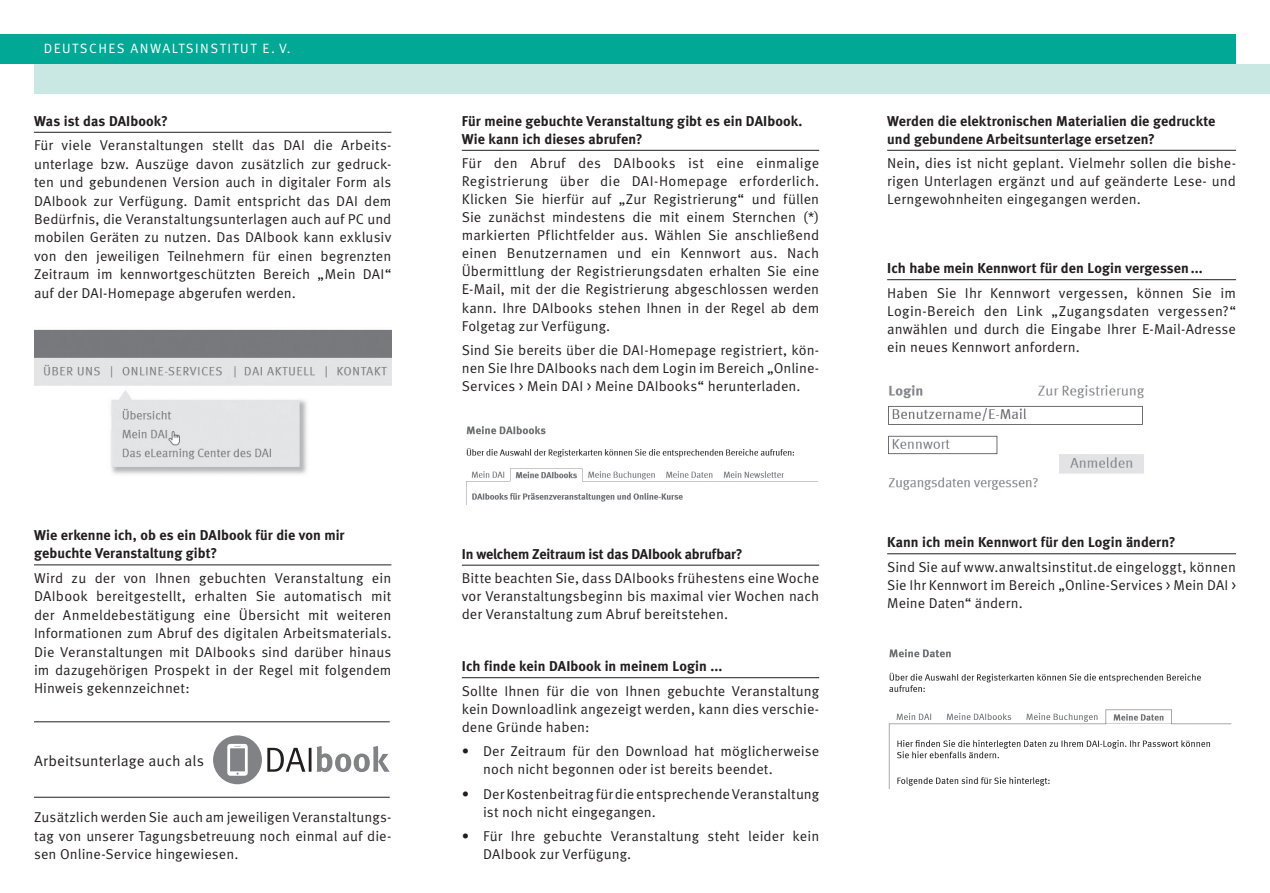
<style>
.page{position:relative;width:1270px;height:893px;background:#fff}
.page>*{position:absolute;margin:0;border:0;box-sizing:border-box;transform-origin:0 0}
.t1{font:15px "Meta OT Norm";letter-spacing:.005em;color:#231f20}
.t2{font:14.25px/18px "Meta OT Norm";letter-spacing:.005em;color:#231f20;text-align:justify}
.t3{font:700 14.25px/18px "Meta";letter-spacing:.005em;color:#231f20}
.t4{font:700 14.25px "Meta";letter-spacing:-.015em;color:#231f20}
.t5{font:13.5px "Meta OT Norm";letter-spacing:.11em;color:#fff}
</style>
<div class="page">
<div style="left:34px;top:64px;width:1235px;height:30px;background:#c9e8e4"></div>
<div style="left:0;top:34px;width:1235px;height:30px;background:#00a895"></div>
<hr style="left:462px;top:150px;width:357px;height:1px;background:#231f20">
<hr style="left:462px;top:565px;width:357px;height:1px;background:#231f20">
<hr style="left:462px;top:677px;width:357px;height:1px;background:#231f20">
<img style="left:466px;top:426px;width:352px;height:79px">
<hr style="left:34px;top:132px;width:357px;height:1px;background:#231f20">
<hr style="left:34px;top:565px;width:357px;height:1px;background:#231f20">
<img style="left:34px;top:329px;width:357px;height:145px">
<hr style="left:34px;top:721px;width:356px;height:1px;background:#231f20">
<svg style="left:213px;top:735px;width:177px;height:49px"></svg>
<hr style="left:34px;top:797px;width:356px;height:1px;background:#231f20">
<hr style="left:887px;top:150px;width:348px;height:1px;background:#231f20">
<hr style="left:887px;top:279px;width:348px;height:1px;background:#231f20">
<hr style="left:887px;top:553px;width:348px;height:1px;background:#231f20">
<img style="left:888px;top:385px;width:256px;height:105px">
<img style="left:888px;top:649px;width:344px;height:139px">
<p class="t5" style="left:44px;top:40px;width:248px">DEUTSCHES ANWALTSINSTITUT E. V.</p>
<p class="t3" style="left:34px;top:112px;width:135px">Was ist das DAIbook?</p>
<p class="t2" style="left:34px;top:136px;width:359px;line-height:18.5px">Für viele Veranstaltungen stellt das DAI die Arbeits&shy;unterlage bzw. Auszüge davon zusätzlich zur gedruck&shy;ten und gebundenen Version auch in digitaler Form als DAIbook zur Verfügung. Damit entspricht das DAI dem Bedürfnis, die Veranstaltungsunterlagen auch auf PC und mobilen Geräten zu nutzen. Das DAIbook kann exklusiv von den jeweiligen Teilnehmern für einen begrenzten Zeitraum im kennwortgeschützten Bereich „Mein DAI“ auf der DAI-Homepage abgerufen werden.</p>
<p class="t3" style="left:34px;top:526px;width:312px;line-height:18.5px">Wie erkenne ich, ob es ein DAIbook für die von mir gebuchte Veranstaltung gibt?</p>
<p class="t2" style="left:34px;top:569px;width:359px;line-height:18.5px">Wird zu der von Ihnen gebuchten Veranstaltung ein DAIbook bereitgestellt, erhalten Sie automatisch mit der Anmeldebestätigung eine Übersicht mit weiteren Informationen zum Abruf des digitalen Arbeitsmaterials.<br>Die Veranstaltungen mit DAIbooks sind darüber hinaus im dazugehörigen Prospekt in der Regel mit folgendem Hinweis gekennzeichnet:</p>
<p class="t1" style="left:34px;top:751px;width:171px">Arbeitsunterlage auch als</p>
<p class="t2" style="left:34px;top:808px;width:359px;line-height:18.5px">Zusätzlich werden Sie auch am jeweiligen Veranstaltungs&shy;tag von unserer Tagungsbetreuung noch einmal auf die&shy;sen Online-Service hingewiesen.</p>
<p class="t3" style="left:462px;top:112px;width:342px">Für meine gebuchte Veranstaltung gibt es ein DAIbook.<br>Wie kann ich dieses abrufen?</p>
<p class="t2" style="left:462px;top:154px;width:359px">Für den Abruf des DAIbooks ist eine einmalige Registrierung über die DAI-Homepage erforderlich.<br>Klicken Sie hierfür auf „Zur Registrierung“ und füllen Sie zunächst mindestens die mit einem Sternchen (*) markierten Pflichtfelder aus. Wählen Sie anschließend einen Benutzernamen und ein Kennwort aus. Nach Übermittlung der Registrierungsdaten erhalten Sie eine E-Mail, mit der die Registrierung abgeschlossen werden kann. Ihre DAIbooks stehen Ihnen in der Regel ab dem Folgetag zur Verfügung.</p>
<p class="t2" style="left:462px;top:341px;width:359px">Sind Sie bereits über die DAI-Homepage registriert, kön&shy;nen Sie Ihre DAIbooks nach dem Login im Bereich „Online-Services &gt; Mein DAI &gt; Meine DAIbooks“ herunterladen.</p>
<p class="t4" style="left:462px;top:545px;width:282px">In welchem Zeitraum ist das DAIbook abrufbar?</p>
<p class="t2" style="left:462px;top:569px;width:359px">Bitte beachten Sie, dass DAIbooks frühestens eine Woche vor Veranstaltungsbeginn bis maximal vier Wochen nach der Veranstaltung zum Abruf bereitstehen.</p>
<p class="t3" style="left:462px;top:657px;width:262px">Ich finde kein DAIbook in meinem Login ...</p>
<p class="t2" style="left:462px;top:682px;width:359px">Sollte Ihnen für die von Ihnen gebuchte Veranstaltung kein Downloadlink angezeigt werden, kann dies verschie&shy;dene Gründe haben:</p>
<p class="t2" style="left:483px;top:742px;width:337px;text-indent:-21px">• Der Zeitraum für den Download hat möglicherweise noch nicht begonnen oder ist bereits beendet.</p>
<p class="t2" style="left:483px;top:785px;width:337px;text-indent:-21px">• Der Kostenbeitrag für die entsprechende Veranstaltung ist noch nicht eingegangen.</p>
<p class="t2" style="left:483px;top:827px;width:337px;text-indent:-21px">• Für Ihre gebuchte Veranstaltung steht leider kein<br>DAIbook zur Verfügung.</p>
<p class="t3" style="left:887px;top:112px;width:330px">Werden die elektronischen Materialien die gedruckte und gebundene Arbeitsunterlage ersetzen?</p>
<p class="t2" style="left:887px;top:154px;width:350px">Nein, dies ist nicht geplant. Vielmehr sollen die bishe&shy;rigen Unterlagen ergänzt und auf geänderte Lese- und Lerngewohnheiten eingegangen werden.</p>
<p class="t3" style="left:887px;top:259px;width:317px">Ich habe mein Kennwort für den Login vergessen...</p>
<p class="t2" style="left:887px;top:284px;width:350px">Haben Sie Ihr Kennwort vergessen, können Sie im Login-Bereich den Link „Zugangsdaten vergessen?“ anwählen und durch die Eingabe Ihrer E-Mail-Adresse ein neues Kennwort anfordern.</p>
<p class="t3" style="left:887px;top:533px;width:290px">Kann ich mein Kennwort für den Login ändern?</p>
<p class="t2" style="left:887px;top:558px;width:350px">Sind Sie auf www.anwaltsinstitut.de eingeloggt, können Sie Ihr Kennwort im Bereich „Online-Services &gt; Mein DAI &gt; Meine Daten“ ändern.</p>
</div>
